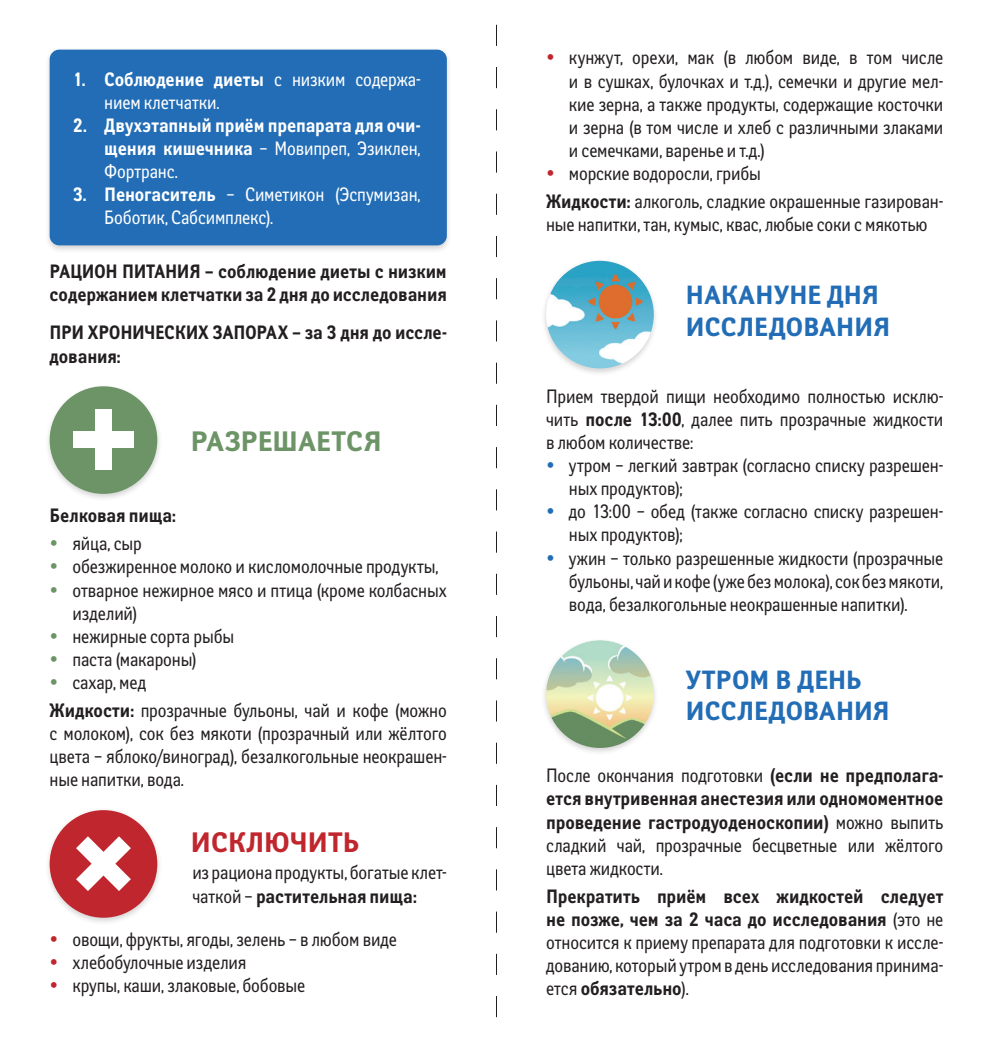
<style>
.page{position:relative;width:993px;height:1042px;background:#fff}
.page>*{position:absolute;margin:0;border:0;box-sizing:border-box;transform-origin:0 0}
.t1{font:700 28px "Yanus C";letter-spacing:-.005em;color:#6d9466;scale:.95 1}
.t2{font:700 28px "Yanus C";letter-spacing:-.02em;color:#c0262d;scale:.95 1}
.t3{font:700 26.25px/31.5px "Yanus C";letter-spacing:-.015em;color:#226db6;scale:.95 1}
.t4{font:19.25px/23.1px "Yanus C";letter-spacing:-.01em;color:#231f20;text-align:justify;scale:.85 1}
.t5{font:700 19.25px/23.1px "Yanus C";letter-spacing:-.01em;color:#231f20;scale:.85 1}
.t6{font:19.25px/23.1px "Yanus C";letter-spacing:-.01em;color:#fff;scale:.85 1}
.t7{font:700 19.25px/23.1px "Yanus C";letter-spacing:-.005em;color:#fff;text-align:justify;scale:.85 1}
.s1{font-weight:700}
.s2{font-weight:400}
.s3{color:#6d9466}
.s4{color:#c0262d}
.s5{color:#226db6}
</style>
<div class="page">
<div style="left:44px;top:47px;width:408px;height:206px;background:#231f20;opacity:.19"></div>
<div style="left:50px;top:50px;width:396px;height:195px;background:#226db6;border-radius:10px"></div>
<div style="left:44px;top:383px;width:119px;height:119px;background:#231f20;opacity:.19"></div>
<div style="left:50px;top:386px;width:107px;height:108px;background:#6d9466;border-radius:50%"></div>
<div style="left:73px;top:431px;width:61px;height:17px;background:#fff"></div>
<div style="left:95px;top:409px;width:17px;height:61px;background:#fff"></div>
<div style="left:44px;top:807px;width:119px;height:118px;background:#231f20;opacity:.19"></div>
<div style="left:50px;top:810px;width:107px;height:108px;background:#c0262d;border-radius:50%"></div>
<svg style="left:76px;top:836px;width:55px;height:55px"></svg>
<div style="left:540px;top:258px;width:119px;height:118px;background:#231f20;opacity:.19"></div>
<img style="left:546px;top:261px;width:107px;height:107px;border-radius:54px">
<div style="left:540px;top:637px;width:119px;height:119px;background:#231f20;opacity:.19"></div>
<img style="left:546px;top:640px;width:107px;height:108px;border-radius:54px">
<svg style="left:496px;top:25px;width:1px;height:992px"></svg>
<p class="t6" style="left:104px;top:67px;width:373px;text-indent:-32px"><span class="s1">1. Соблюдение диеты</span> с низким содержа&shy;нием клетчатки.</p>
<p class="t7" style="left:104px;top:114px;width:373px;text-indent:-32px">2. Двухэтапный приём препарата для очи&shy;щения кишечника <span class="s2">– Мовипреп, Эзиклен, Фортранс.</span></p>
<p class="t6" style="left:104px;top:183px;width:373px;text-indent:-32px"><span class="s1">3. Пеногаситель</span> – Симетикон (Эспумизан,<br>Боботик, Сабсимплекс).</p>
<p class="t5" style="left:50px;top:261px;width:468px">РАЦИОН ПИТАНИЯ – соблюдение диеты с низким содержанием клетчатки за 2 дня до исследования</p>
<p class="t5" style="left:50px;top:322px;width:468px">ПРИ ХРОНИЧЕСКИХ ЗАПОРАХ – за 3 дня до иссле&shy;дования:</p>
<p class="t1" style="left:190px;top:425px;width:203px">РАЗРЕШАЕТСЯ</p>
<p class="t5" style="left:50px;top:505px;width:150px">Белковая пища:</p>
<p class="t4" style="left:50px;top:532px;width:110px"><span class="s3">•</span> яйца, сыр</p>
<p class="t4" style="left:50px;top:555px;width:459px"><span class="s3">•</span> обезжиренное молоко и кисломолочные продукты,</p>
<p class="t4" style="left:72px;top:578px;width:442px;text-indent:-23px"><span class="s3">•</span> отварное нежирное мясо и птица (кроме колбасных изделий)</p>
<p class="t4" style="left:50px;top:624px;width:218px"><span class="s3">•</span> нежирные сорта рыбы</p>
<p class="t4" style="left:50px;top:647px;width:174px"><span class="s3">•</span> паста (макароны)</p>
<p class="t4" style="left:50px;top:671px;width:115px"><span class="s3">•</span> сахар, мед</p>
<p class="t4" style="left:50px;top:699px;width:468px"><span class="s1">Жидкости:</span> прозрачные бульоны, чай и кофе (можно с молоком), сок без мякоти (прозрачный или жёлтого цвета – яблоко/виноград), безалкогольные неокрашен&shy;ные напитки, вода.</p>
<p class="t2" style="left:190px;top:826px;width:179px">ИСКЛЮЧИТЬ</p>
<p class="t4" style="left:192px;top:861px;width:301px">из рациона продукты, богатые клет&shy;чаткой – <span class="s1">растительная пища:</span></p>
<p class="t4" style="left:50px;top:928px;width:410px"><span class="s4">•</span> овощи, фрукты, ягоды, зелень – в любом виде</p>
<p class="t4" style="left:50px;top:951px;width:233px"><span class="s4">•</span> хлебобулочные изделия</p>
<p class="t4" style="left:50px;top:974px;width:302px"><span class="s4">•</span> крупы, каши, злаковые, бобовые</p>
<p class="t4" style="left:568px;top:46px;width:442px;text-indent:-23px"><span class="s4">•</span> кунжут, орехи, мак (в любом виде, в том числе и в сушках, булочках и т.д.), семечки и другие мел&shy;кие зерна, а также продукты, содержащие косточки и зерна (в том числе и хлеб с различными злаками и семечками, варенье и т.д.)</p>
<p class="t4" style="left:546px;top:162px;width:254px"><span class="s4">•</span> морские водоросли, грибы</p>
<p class="t4" style="left:546px;top:190px;width:468px"><span class="s1">Жидкости:</span> алкоголь, сладкие окрашенные газирован&shy;ные напитки, тан, кумыс, квас, любые соки с мякотью</p>
<p class="t3" style="left:685px;top:280px;width:217px">НАКАНУНЕ ДНЯ<br>ИССЛЕДОВАНИЯ</p>
<p class="t4" style="left:546px;top:384px;width:468px">Прием твердой пищи необходимо полностью исклю&shy;чить <span class="s1">после 13:00</span>, далее пить прозрачные жидкости в любом количестве:</p>
<p class="t4" style="left:568px;top:454px;width:442px;text-indent:-23px"><span class="s5">•</span> утром – легкий завтрак (согласно списку разрешен&shy;ных продуктов);</p>
<p class="t4" style="left:568px;top:500px;width:442px;text-indent:-23px"><span class="s5">•</span> до 13:00 – обед (также согласно списку разрешен&shy;ных продуктов);</p>
<p class="t4" style="left:568px;top:546px;width:442px;text-indent:-23px"><span class="s5">•</span> ужин – только разрешенные жидкости (прозрачные бульоны, чай и кофе (уже без молока), сок без мякоти, вода, безалкогольные неокрашенные напитки).</p>
<p class="t3" style="left:685px;top:665px;width:217px">УТРОМ В ДЕНЬ<br>ИССЛЕДОВАНИЯ</p>
<p class="t4" style="left:546px;top:764px;width:468px">После окончания подготовки <span class="s1">(если не предполага&shy;ется внутривенная анестезия или одномоментное проведение гастродуоденоскопии)</span> можно выпить сладкий чай, прозрачные бесцветные или жёлтого цвета жидкости.</p>
<p class="t4" style="left:546px;top:884px;width:468px"><span class="s1">Прекратить приём всех жидкостей следует не позже, чем за 2 часа до исследования</span> (это не относится к приему препарата для подготовки к иссле&shy;дованию, который утром в день исследования принима&shy;ется <span class="s1">обязательно</span>).</p>
</div>
